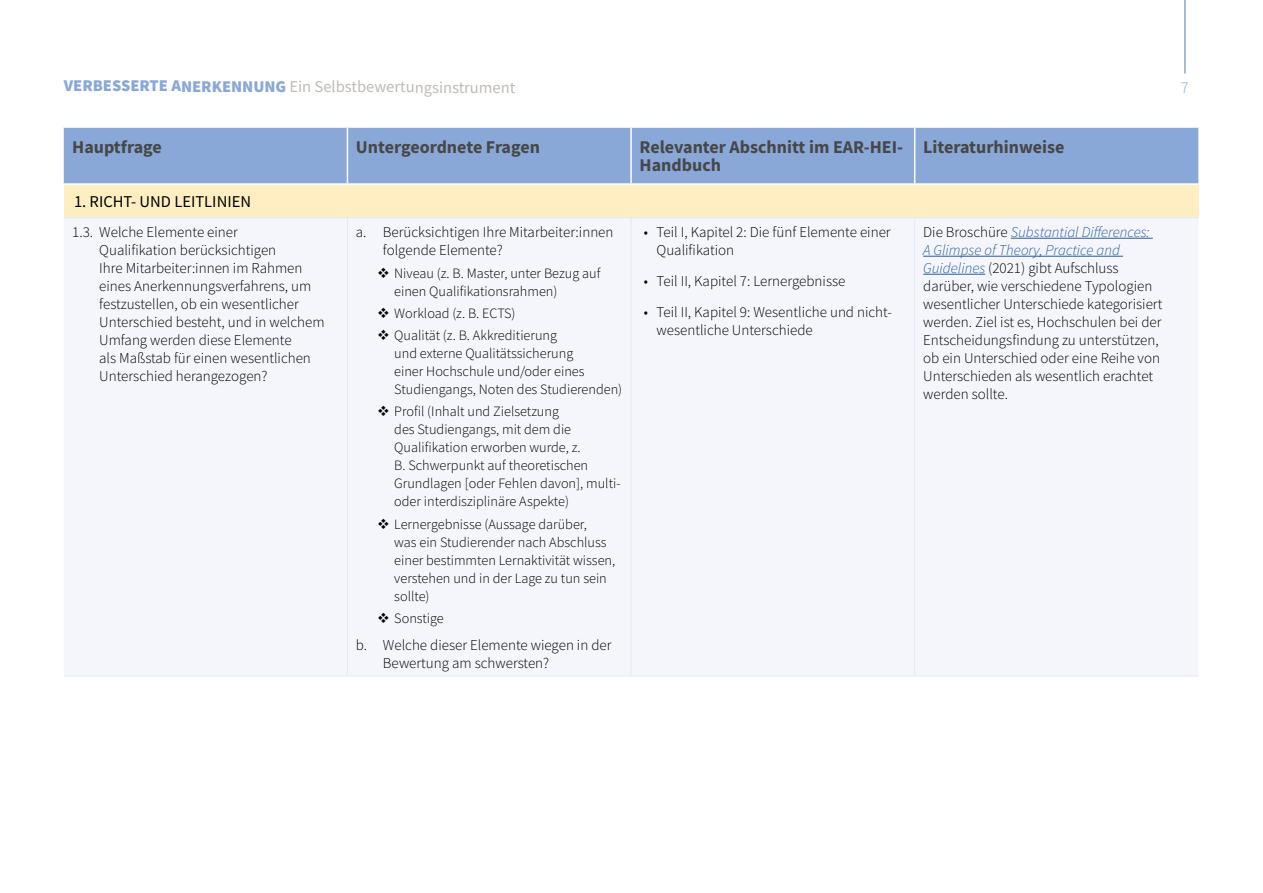
<style>
.page{position:relative;width:1263px;height:893px;background:#fff}
.page>*{position:absolute;margin:0;border:0;box-sizing:border-box;transform-origin:0 0}
.t1{font:700 18px/18px "Source Sans Pro";color:#474747}
.t2{font:16.5px "Source Sans Pro";letter-spacing:-.005em;color:#c0bcb6}
.t3{font:16.5px "Source Sans Pro";color:#000}
.t4{font:300 16.5px "Source Sans Pro";color:#89a8d8}
.t5{font:300 15px/18px "Source Sans Pro";color:#000}
.t6{font:300 14.25px/18px "Source Sans Pro";color:#000}
.s1{font-weight:900;color:#89a8d8}
.s2{font-style:italic;color:#275b9b}
</style>
<div class="page">
<hr style="left:1184px;top:0;width:2px;height:74px;background:#89a8d8">
<div style="left:64px;top:128px;width:1134px;height:55px;background:#89a8d8"></div>
<div style="left:64px;top:184px;width:1134px;height:34px;background:#feeec1"></div>
<div style="left:64px;top:218px;width:1134px;height:458px;background:#f4f6fc"></div>
<hr style="left:347px;top:128px;width:1px;height:55px;background:#fff">
<hr style="left:630px;top:128px;width:2px;height:55px;background:#fff">
<hr style="left:914px;top:128px;width:1px;height:55px;background:#fff">
<hr style="left:64px;top:183px;width:283px;height:2px;background:#fff">
<hr style="left:347px;top:183px;width:284px;height:2px;background:#fff">
<hr style="left:631px;top:183px;width:284px;height:2px;background:#fff">
<hr style="left:915px;top:183px;width:283px;height:2px;background:#fff">
<hr style="left:64px;top:217px;width:283px;height:1px;background:#e3e9f7">
<hr style="left:347px;top:217px;width:284px;height:1px;background:#e3e9f7">
<hr style="left:631px;top:217px;width:284px;height:1px;background:#e3e9f7">
<hr style="left:915px;top:217px;width:283px;height:1px;background:#e3e9f7">
<hr style="left:347px;top:218px;width:1px;height:458px;background:#e3e9f7">
<hr style="left:631px;top:218px;width:1px;height:458px;background:#e3e9f7">
<hr style="left:914px;top:218px;width:1px;height:458px;background:#e3e9f7">
<hr style="left:64px;top:676px;width:283px;height:1px;background:#e3e9f7">
<hr style="left:347px;top:676px;width:284px;height:1px;background:#e3e9f7">
<hr style="left:631px;top:676px;width:284px;height:1px;background:#e3e9f7">
<hr style="left:915px;top:676px;width:283px;height:1px;background:#e3e9f7">
<hr style="left:1011px;top:238px;width:142px;height:1px;background:#275b9b">
<hr style="left:923px;top:256px;width:200px;height:1px;background:#275b9b">
<hr style="left:923px;top:274px;width:62px;height:1px;background:#275b9b">
<svg style="left:378px;top:267px;width:11px;height:11px"></svg>
<svg style="left:378px;top:307px;width:11px;height:11px"></svg>
<svg style="left:378px;top:330px;width:11px;height:10px"></svg>
<svg style="left:378px;top:406px;width:11px;height:10px"></svg>
<svg style="left:378px;top:518px;width:11px;height:11px"></svg>
<svg style="left:378px;top:612px;width:11px;height:11px"></svg>
<p class="t2" style="left:64px;top:76px;width:453px"><span class="s1">VERBESSERTE ANERKENNUNG</span> Ein Selbstbewertungsinstrument</p>
<p class="t4" style="left:1181px;top:78px;width:9px">7</p>
<p class="t1" style="left:72px;top:138px;width:91px">Hauptfrage</p>
<p class="t1" style="left:356px;top:138px;width:186px">Untergeordnete Fragen</p>
<p class="t1" style="left:639px;top:138px;width:265px">Relevanter Abschnitt im EAR-HEI-<br>Handbuch</p>
<p class="t1" style="left:923px;top:138px;width:143px">Literaturhinweise</p>
<p class="t3" style="left:74px;top:191px;width:178px">1. RICHT- UND LEITLINIEN</p>
<p class="t5" style="left:99px;top:223px;width:227px;text-indent:-27px">1.3. Welche Elemente einer<br>Qualifikation berücksichtigen<br>Ihre Mitarbeiter:innen im Rahmen eines Anerkennungsverfahrens, um festzustellen, ob ein wesentlicher<br>Unterschied besteht, und in welchem<br>Umfang werden diese Elemente<br>als Maßstab für einen wesentlichen<br>Unterschied herangezogen?</p>
<p class="t5" style="left:383px;top:223px;width:232px;text-indent:-27px">a. Berücksichtigen Ihre Mitarbeiter:innen folgende Elemente?</p>
<p class="t5" style="left:657px;top:223px;width:236px;text-indent:-13px">• Teil I, Kapitel 2: Die fünf Elemente einer<br>Qualifikation</p>
<p class="t5" style="left:644px;top:272px;width:203px">• Teil II, Kapitel 7: Lernergebnisse</p>
<p class="t5" style="left:657px;top:303px;width:237px;text-indent:-13px">• Teil II, Kapitel 9: Wesentliche und nicht&shy;wesentliche Unterschiede</p>
<p class="t5" style="left:923px;top:223px;width:241px">Die Broschüre <span class="s2">Substantial Differences:<br>A Glimpse of Theory, Practice and Guidelines</span> (2021) gibt Aufschluss darüber, wie verschiedene Typologien wesentlicher Unterschiede kategorisiert werden. Ziel ist es, Hochschulen bei der Entscheidungsfindung zu unterstützen, ob ein Unterschied oder eine Reihe von Unterschieden als wesentlich erachtet werden sollte.</p>
<p class="t6" style="left:394px;top:264px;width:208px">Niveau (z. B. Master, unter Bezug auf einen Qualifikationsrahmen)</p>
<p class="t6" style="left:394px;top:302px;width:164px;line-height:22.2px">Workload (z. B. ECTS)<br>Qualität (z. B. Akkreditierung</p>
<p class="t6" style="left:394px;top:344px;width:229px">und externe Qualitätssicherung<br>einer Hochschule und/oder eines<br>Studiengangs, Noten des Studierenden)</p>
<p class="t6" style="left:394px;top:403px;width:228px">Profil (Inhalt und Zielsetzung<br>des Studiengangs, mit dem die Qualifikation erworben wurde, z.<br>B. Schwerpunkt auf theoretischen Grundlagen [oder Fehlen davon], multi&shy;oder interdisziplinäre Aspekte)</p>
<p class="t6" style="left:394px;top:515px;width:223px">Lernergebnisse (Aussage darüber,<br>was ein Studierender nach Abschluss einer bestimmten Lernaktivität wissen, verstehen und in der Lage zu tun sein sollte)</p>
<p class="t6" style="left:394px;top:609px;width:51px">Sonstige</p>
<p class="t5" style="left:383px;top:635px;width:230px;text-indent:-27px">b. Welche dieser Elemente wiegen in der<br>Bewertung am schwersten?</p>
</div>
